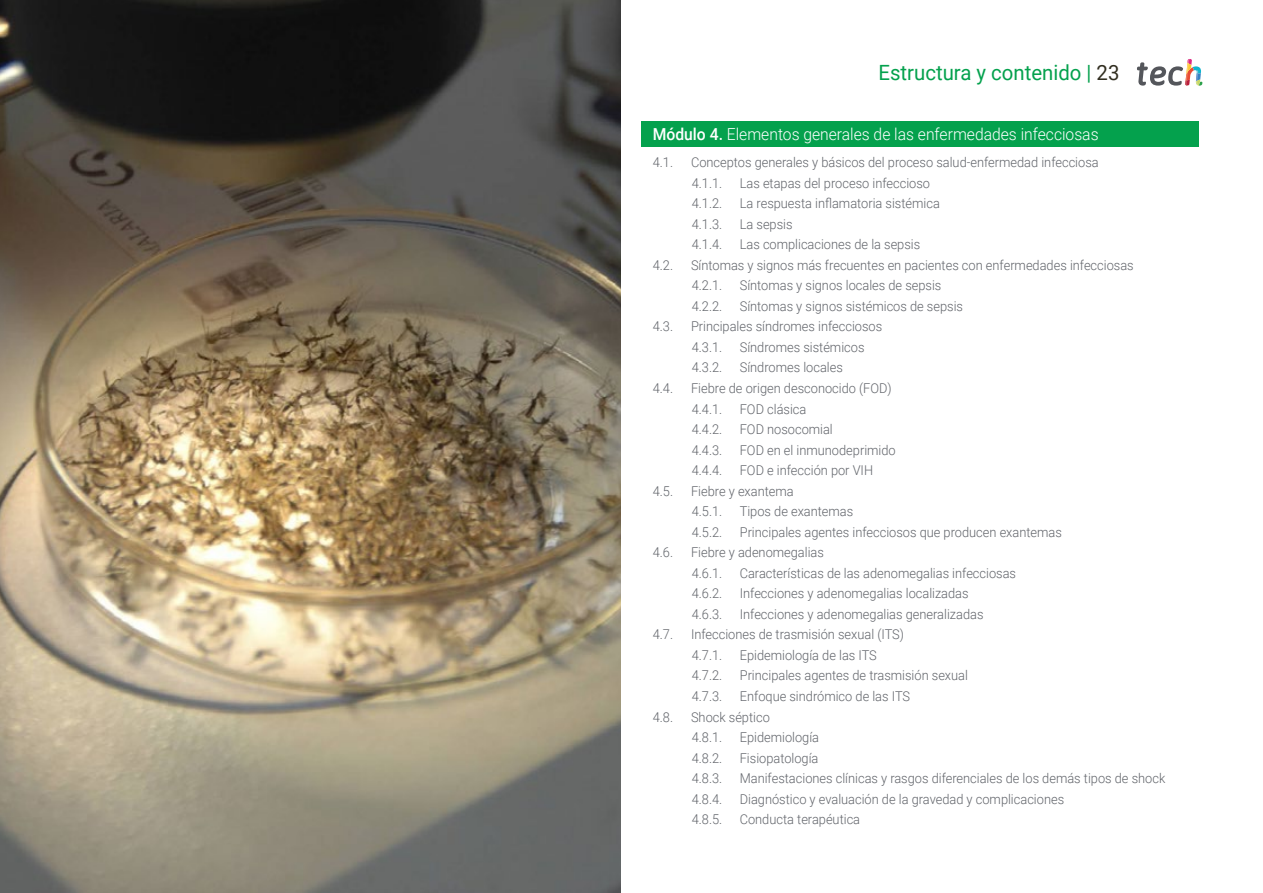
<style>
.page{position:relative;width:1263px;height:893px;background:#fff}
.page>*{position:absolute;margin:0;border:0;box-sizing:border-box;transform-origin:0 0}
.t1{font:21px "Roboto";color:#04a14d}
.t2{font:300 16.5px "Roboto";color:#fff;scale:.95 1}
.t3{font:300 13.5px/20.5px "Roboto";color:#61646a;scale:.95 1}
.s1{color:#312e20}
.s2{font-weight:500}
</style>
<div class="page">
<img style="left:0;top:0;width:621px;height:893px">
<div style="left:642px;top:121px;width:557px;height:25px;background:#04a14d"></div>
<svg style="left:1137px;top:59px;width:65px;height:27px"></svg>
<h1 class="t1" style="left:878px;top:57px;width:242px">Estructura y contenido | <span class="s1">23</span></h1>
<p class="t2" style="left:653px;top:123px;width:471px"><span class="s2">Módulo 4.</span> Elementos generales de las enfermedades infecciosas</p>
<p class="t3" style="left:653px;top:151px;width:23px">4.1.</p>
<p class="t3" style="left:691px;top:151px;width:431px">Conceptos generales y básicos del proceso salud-enfermedad infecciosa<br>4.1.1.</p>
<p class="t3" style="left:740px;top:172px;width:202px">Las etapas del proceso infeccioso</p>
<p class="t3" style="left:692px;top:193px;width:34px">4.1.2.</p>
<p class="t3" style="left:740px;top:193px;width:212px">La respuesta inflamatoria sistémica</p>
<p class="t3" style="left:692px;top:213px;width:34px">4.1.3.</p>
<p class="t3" style="left:740px;top:213px;width:57px">La sepsis</p>
<p class="t3" style="left:692px;top:234px;width:34px">4.1.4.</p>
<p class="t3" style="left:740px;top:234px;width:191px">Las complicaciones de la sepsis</p>
<p class="t3" style="left:653px;top:254px;width:23px">4.2.</p>
<p class="t3" style="left:691px;top:254px;width:467px">Síntomas y signos más frecuentes en pacientes con enfermedades infecciosas<br>4.2.1.</p>
<p class="t3" style="left:740px;top:275px;width:214px">Síntomas y signos locales de sepsis</p>
<p class="t3" style="left:692px;top:295px;width:34px">4.2.2.</p>
<p class="t3" style="left:740px;top:295px;width:236px">Síntomas y signos sistémicos de sepsis</p>
<p class="t3" style="left:653px;top:316px;width:23px">4.3.</p>
<p class="t3" style="left:691px;top:316px;width:203px">Principales síndromes infecciosos<br>4.3.1.</p>
<p class="t3" style="left:740px;top:336px;width:133px">Síndromes sistémicos</p>
<p class="t3" style="left:692px;top:357px;width:34px">4.3.2.</p>
<p class="t3" style="left:740px;top:357px;width:110px">Síndromes locales</p>
<p class="t3" style="left:653px;top:377px;width:23px">4.4.</p>
<p class="t3" style="left:691px;top:377px;width:213px">Fiebre de origen desconocido (FOD)<br>4.4.1.</p>
<p class="t3" style="left:740px;top:398px;width:72px">FOD clásica</p>
<p class="t3" style="left:692px;top:418px;width:34px">4.4.2.</p>
<p class="t3" style="left:740px;top:418px;width:99px">FOD nosocomial</p>
<p class="t3" style="left:692px;top:439px;width:34px">4.4.3.</p>
<p class="t3" style="left:740px;top:439px;width:166px">FOD en el inmunodeprimido</p>
<p class="t3" style="left:692px;top:459px;width:34px">4.4.4.</p>
<p class="t3" style="left:740px;top:459px;width:142px">FOD e infección por VIH</p>
<p class="t3" style="left:653px;top:480px;width:23px">4.5.</p>
<p class="t3" style="left:691px;top:480px;width:110px">Fiebre y exantema<br>4.5.1.</p>
<p class="t3" style="left:740px;top:501px;width:121px">Tipos de exantemas</p>
<p class="t3" style="left:692px;top:521px;width:34px">4.5.2.</p>
<p class="t3" style="left:740px;top:521px;width:341px">Principales agentes infecciosos que producen exantemas</p>
<p class="t3" style="left:653px;top:542px;width:23px">4.6.</p>
<p class="t3" style="left:691px;top:542px;width:141px">Fiebre y adenomegalias<br>4.6.1.</p>
<p class="t3" style="left:740px;top:562px;width:292px">Características de las adenomegalias infecciosas</p>
<p class="t3" style="left:692px;top:583px;width:34px">4.6.2.</p>
<p class="t3" style="left:740px;top:583px;width:242px">Infecciones y adenomegalias localizadas</p>
<p class="t3" style="left:692px;top:603px;width:34px">4.6.3.</p>
<p class="t3" style="left:740px;top:603px;width:258px">Infecciones y adenomegalias generalizadas</p>
<p class="t3" style="left:653px;top:624px;width:23px">4.7.</p>
<p class="t3" style="left:691px;top:624px;width:226px">Infecciones de trasmisión sexual (ITS)<br>4.7.1.</p>
<p class="t3" style="left:740px;top:644px;width:146px">Epidemiología de las ITS</p>
<p class="t3" style="left:692px;top:665px;width:34px">4.7.2.</p>
<p class="t3" style="left:740px;top:665px;width:242px">Principales agentes de trasmisión sexual</p>
<p class="t3" style="left:692px;top:685px;width:34px">4.7.3.</p>
<p class="t3" style="left:740px;top:685px;width:181px">Enfoque sindrómico de las ITS</p>
<p class="t3" style="left:653px;top:706px;width:23px">4.8.</p>
<p class="t3" style="left:691px;top:706px;width:84px">Shock séptico<br>4.8.1.</p>
<p class="t3" style="left:740px;top:726px;width:85px">Epidemiología</p>
<p class="t3" style="left:692px;top:747px;width:34px">4.8.2.</p>
<p class="t3" style="left:740px;top:747px;width:84px">Fisiopatología</p>
<p class="t3" style="left:692px;top:767px;width:34px">4.8.3.</p>
<p class="t3" style="left:740px;top:767px;width:449px">Manifestaciones clínicas y rasgos diferenciales de los demás tipos de shock</p>
<p class="t3" style="left:692px;top:788px;width:34px">4.8.4.</p>
<p class="t3" style="left:740px;top:788px;width:343px">Diagnóstico y evaluación de la gravedad y complicaciones</p>
<p class="t3" style="left:692px;top:809px;width:34px">4.8.5.</p>
<p class="t3" style="left:740px;top:809px;width:128px">Conducta terapéutica</p>
</div>
